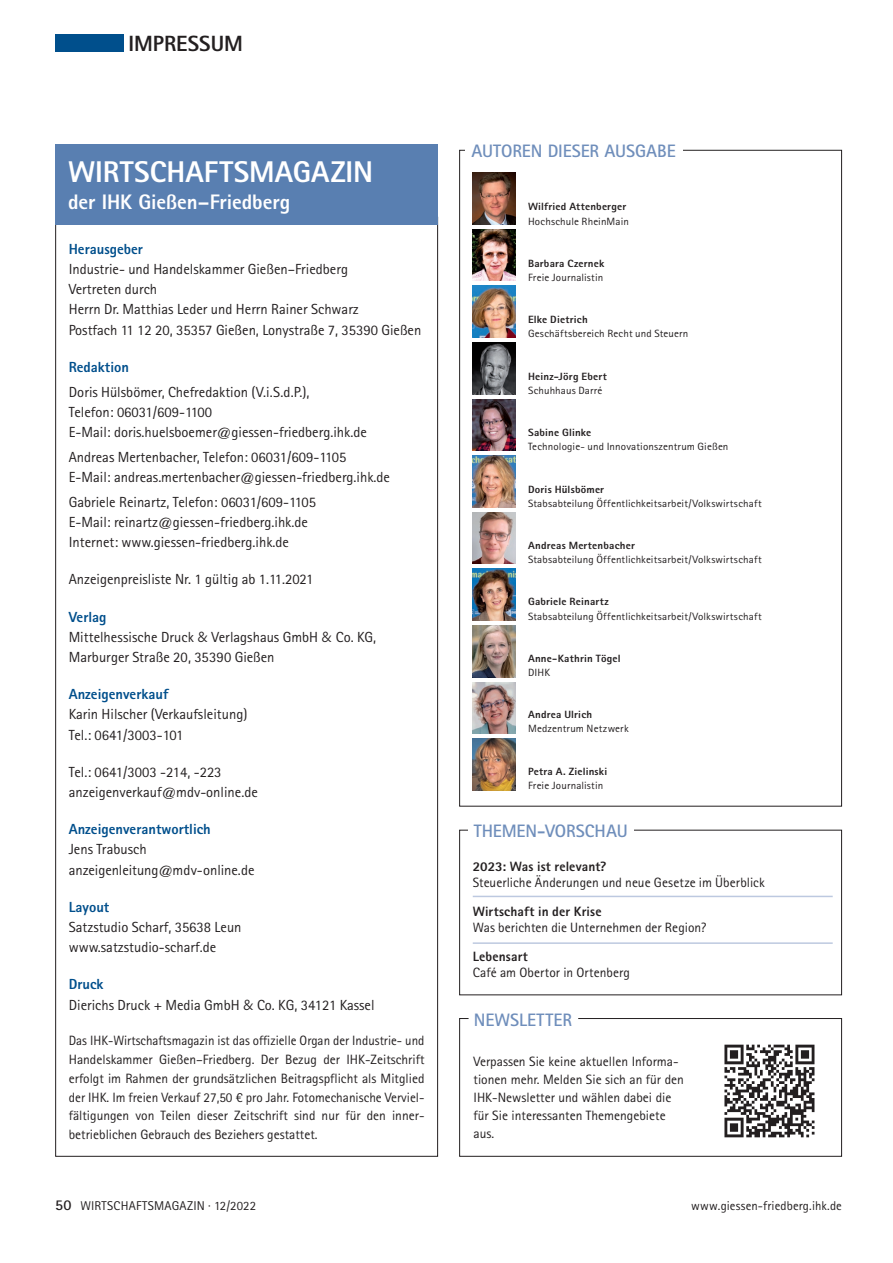
<style>
.page{position:relative;width:893px;height:1263px;background:#fff}
.page>*{position:absolute;margin:0;border:0;box-sizing:border-box;transform-origin:0 0}
.t1{font:800 30px "Agfa Rotis Sans Serif";letter-spacing:.005em;color:#fff}
.t2{font:800 22.05px "Agfa Rotis Sans Serif";color:#231f20}
.t3{font:800 21px "Agfa Rotis Sans Serif";letter-spacing:-.005em;color:#fff}
.t4{font:700 18px "Agfa Rotis Sans Serif";letter-spacing:-.005em;color:#6f8ebb}
.t5{font:14.7px/20.2px "Agfa Rotis Sans Serif";color:#231f20}
.t6{font:800 14.7px "Agfa Rotis Sans Serif";color:#004f8c}
.t7{font:13.5px/18.8px "Agfa Rotis Sans Serif";color:#231f20;text-align:justify;scale:.96 1}
.t8{font:13.5px/18px "Agfa Rotis Sans Serif";color:#231f20}
.t9{font:800 13.5px "Agfa Rotis Sans Serif";letter-spacing:.01em;color:#231f20}
.t10{font:12.75px "Agfa Rotis Sans Serif";letter-spacing:.015em;color:#231f20}
.t11{font:10.5px "Agfa Rotis Sans Serif";letter-spacing:.01em;color:#231f20;scale:1.05 1}
.t12{font:800 10.5px "Agfa Rotis Sans Serif";letter-spacing:.015em;color:#231f20;scale:1.05 1}
.s1{font-weight:800;color:#004f8c}
.s2{font-family:"Acumin Variable Concept"}
.s3{font-weight:700;font-size:15px}
</style>
<div class="page">
<div style="left:55px;top:34px;width:68px;height:17px;background:#004f8c"></div>
<div style="left:55px;top:145px;width:383px;height:80px;background:#597fb1"></div>
<div style="left:459px;top:830px;width:383px;height:165px;border:1px solid #231f20"></div>
<div style="left:468px;top:818px;width:166px;height:24px;background:#fff"></div>
<hr style="left:473px;top:896px;width:360px;height:1px;background:#bdc9e0">
<hr style="left:473px;top:942px;width:360px;height:2px;background:#bdc9e0">
<img style="left:473px;top:512px;width:42px;height:52px">
<img style="left:473px;top:569px;width:42px;height:51px">
<img style="left:473px;top:625px;width:42px;height:52px">
<img style="left:473px;top:682px;width:42px;height:52px">
<img style="left:473px;top:342px;width:42px;height:52px">
<img style="left:473px;top:399px;width:42px;height:52px">
<img style="left:473px;top:739px;width:42px;height:51px">
<img style="left:473px;top:456px;width:42px;height:51px">
<img style="left:473px;top:286px;width:42px;height:51px">
<img style="left:473px;top:229px;width:42px;height:52px">
<img style="left:473px;top:173px;width:42px;height:51px">
<svg style="left:459px;top:1018px;width:383px;height:139px"></svg>
<img style="left:719px;top:1039px;width:101px;height:104px">
<h2 class="t2" style="left:129px;top:29px;width:116px">IMPRESSUM</h2>
<h1 class="t1" style="left:68px;top:152px;width:307px">WIRTSCHAFTSMAGAZIN</h1>
<h3 class="t3" style="left:68px;top:188px;width:224px">der IHK Gießen–Friedberg</h3>
<p class="t6" style="left:69px;top:239px;width:76px">Herausgeber</p>
<p class="t5" style="left:69px;top:259px;width:354px">Industrie- und Handelskammer Gießen–Friedberg<br>Vertreten durch<br>Herrn Dr. Matthias Leder und Herrn Rainer Schwarz<br>Postfach 11 12 20, 35357 Gießen, Lonystraße 7, 35390 Gießen</p>
<p class="t6" style="left:69px;top:358px;width:62px">Redaktion</p>
<p class="t5" style="left:69px;top:381px;width:300px">Doris Hülsbömer, Chefredaktion (V.i.S.d.P.),<br>Telefon: 06031/609-1100<br>E-Mail: doris.huelsboemer@giessen-friedberg.ihk.de</p>
<p class="t5" style="left:69px;top:446px;width:323px">Andreas Mertenbacher, Telefon: 06031/609-1105<br>E-Mail: andreas.mertenbacher@giessen-friedberg.ihk.de</p>
<p class="t5" style="left:69px;top:491px;width:249px">Gabriele Reinartz, Telefon: 06031/609-1105<br>E-Mail: reinartz@giessen-friedberg.ihk.de<br>Internet: www.giessen-friedberg.ihk.de</p>
<p class="t5" style="left:69px;top:569px;width:246px">Anzeigenpreisliste Nr. 1 gültig ab 1.11.2021</p>
<p class="t5" style="left:69px;top:606px;width:309px"><span class="s1">Verlag<br></span>Mittelhessische Druck <span class="s2">&amp;</span> Verlagshaus GmbH <span class="s2">&amp;</span> Co. KG,<br>Marburger Straße 20, 35390 Gießen</p>
<p class="t6" style="left:69px;top:685px;width:101px">Anzeigenverkauf</p>
<p class="t5" style="left:69px;top:704px;width:180px">Karin Hilscher (Verkaufsleitung)<br>Tel.: 0641/3003-101</p>
<p class="t5" style="left:69px;top:761px;width:191px">Tel.: 0641/3003 -214, -223 anzeigenverkauf@mdv-online.de</p>
<p class="t6" style="left:69px;top:820px;width:144px">Anzeigenverantwortlich</p>
<p class="t5" style="left:69px;top:839px;width:187px">Jens Trabusch anzeigenleitung@mdv-online.de</p>
<p class="t6" style="left:69px;top:897px;width:42px">Layout</p>
<p class="t5" style="left:69px;top:917px;width:174px">Satzstudio Scharf, 35638 Leun www.satzstudio-scharf.de</p>
<p class="t5" style="left:69px;top:974px;width:307px"><span class="s1">Druck<br></span>Dierichs Druck + Media GmbH <span class="s2">&amp;</span> Co. KG, 34121 Kassel</p>
<p class="t7" style="left:69px;top:1031px;width:372px">Das IHK-Wirtschaftsmagazin ist das offizielle Organ der Industrie- und Handelskammer Gießen–Friedberg. Der Bezug der IHK-Zeitschrift erfolgt im Rahmen der grundsätzlichen Beitragspflicht als Mitglied der IHK. Im freien Verkauf 27,50 € pro Jahr. Fotomechanische Verviel&shy;fältigungen von Teilen dieser Zeitschrift sind nur für den inner&shy;betrieblichen Gebrauch des Beziehers gestattet.</p>
<p class="t4" style="left:471px;top:140px;width:206px">AUTOREN DIESER AUSGABE</p>
<p class="t12" style="left:528px;top:200px;width:95px">Wilfried Attenberger</p>
<p class="t11" style="left:528px;top:215px;width:98px">Hochschule RheinMain</p>
<p class="t12" style="left:528px;top:257px;width:74px">Barbara Czernek</p>
<p class="t11" style="left:528px;top:271px;width:73px">Freie Journalistin</p>
<p class="t12" style="left:528px;top:313px;width:58px">Elke Dietrich</p>
<p class="t11" style="left:528px;top:328px;width:154px">Geschäftsbereich Recht und Steuern</p>
<p class="t12" style="left:528px;top:369px;width:77px">Heinz-Jörg Ebert</p>
<p class="t11" style="left:528px;top:384px;width:72px">Schuhhaus Darré</p>
<p class="t12" style="left:528px;top:426px;width:62px">Sabine Glinke</p>
<p class="t11" style="left:528px;top:440px;width:192px">Technologie- und Innovationszentrum Gießen</p>
<p class="t12" style="left:528px;top:482px;width:74px">Doris Hülsbömer</p>
<p class="t11" style="left:528px;top:497px;width:224px">Stabsabteilung Öffentlichkeitsarbeit/Volkswirtschaft</p>
<p class="t12" style="left:528px;top:539px;width:103px">Andreas Mertenbacher</p>
<p class="t11" style="left:528px;top:553px;width:224px">Stabsabteilung Öffentlichkeitsarbeit/Volkswirtschaft</p>
<p class="t12" style="left:528px;top:595px;width:78px">Gabriele Reinartz</p>
<p class="t11" style="left:528px;top:610px;width:224px">Stabsabteilung Öffentlichkeitsarbeit/Volkswirtschaft</p>
<p class="t12" style="left:528px;top:652px;width:90px">Anne-Kathrin Tögel</p>
<p class="t11" style="left:528px;top:666px;width:22px">DIHK</p>
<p class="t12" style="left:528px;top:708px;width:63px">Andrea Ulrich</p>
<p class="t11" style="left:528px;top:723px;width:97px">Medzentrum Netzwerk</p>
<p class="t12" style="left:528px;top:764px;width:77px">Petra A. Zielinski</p>
<p class="t11" style="left:528px;top:779px;width:73px">Freie Journalistin</p>
<p class="t4" style="left:474px;top:819px;width:155px">THEMEN-VORSCHAU</p>
<p class="t9" style="left:473px;top:858px;width:135px">2023: Was ist relevant?</p>
<p class="t8" style="left:473px;top:873px;width:294px">Steuerliche Änderungen und neue Gesetze im Überblick</p>
<p class="t9" style="left:473px;top:903px;width:130px">Wirtschaft in der Krise</p>
<p class="t8" style="left:473px;top:919px;width:235px">Was berichten die Unternehmen der Region?</p>
<p class="t9" style="left:473px;top:948px;width:57px">Lebensart</p>
<p class="t8" style="left:473px;top:964px;width:159px">Café am Obertor in Ortenberg</p>
<p class="t4" style="left:474px;top:1008px;width:100px">NEWSLETTER</p>
<p class="t8" style="left:473px;top:1052px;width:212px">Verpassen Sie keine aktuellen Informa&shy;tionen mehr. Melden Sie sich an für den<br>IHK-Newsletter und wählen dabei die für Sie interessanten Themengebiete aus.</p>
<p class="t10" style="left:55px;top:1198px;width:202px"><span class="s3">50</span> WIRTSCHAFTSMAGAZIN · 12/2022</p>
<p class="t10" style="left:691px;top:1198px;width:152px">www.giessen-friedberg.ihk.de</p>
</div>
